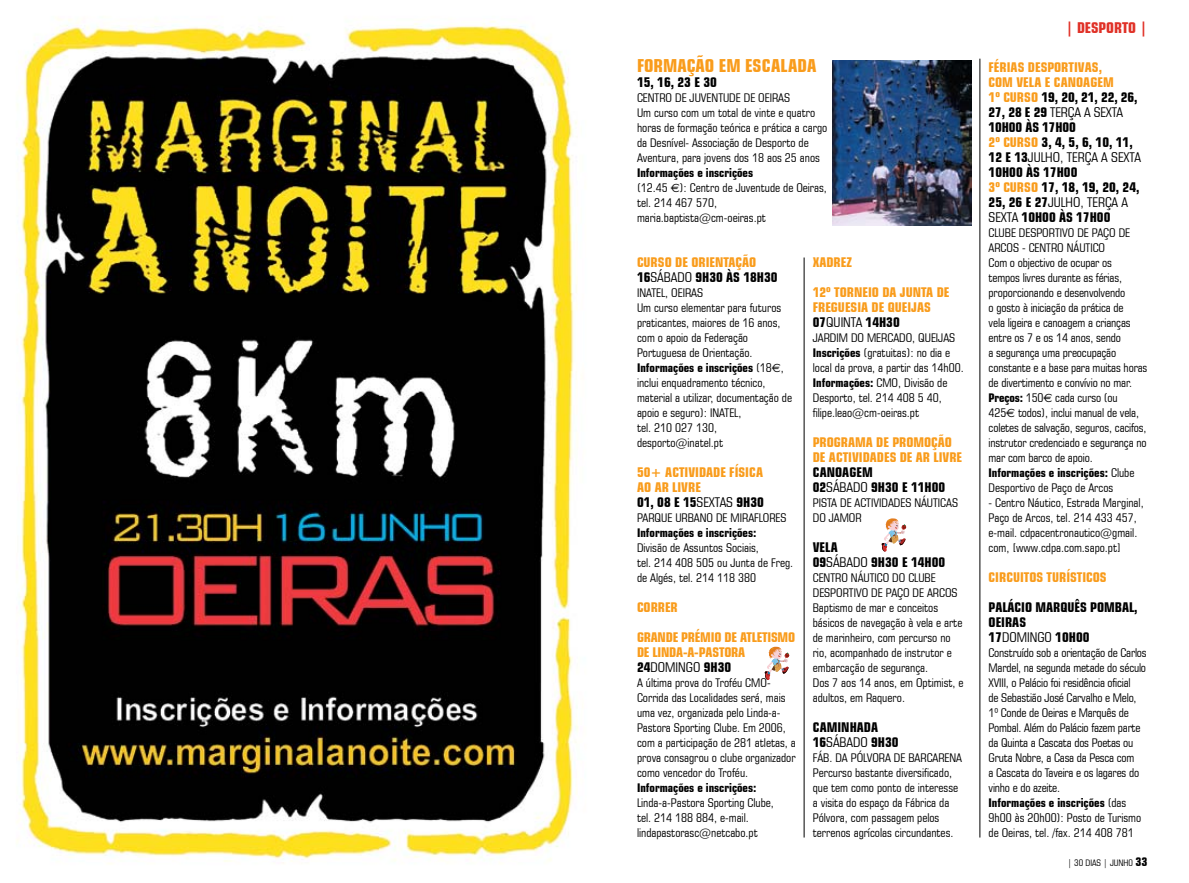
<style>
.page{position:relative;width:1189px;height:883px;background:#fff}
.page>*{position:absolute;margin:0;border:0;box-sizing:border-box;transform-origin:0 0}
.t1{font:700 condensed 18px "Square 721 BT";color:#f99c1c}
.t2{font:700 condensed 15px "Square 721 BT";color:#e03127}
.t3{font:700 condensed 13.5px/15px "Square 721 BT";color:#000}
.t4{font:700 condensed 13.5px/15px "Square 721 BT";color:#f99c1c}
.t5{font:condensed 12px/15px "Square 721 BT";color:#000}
.t6{font:700 condensed 12px "Square 721 BT";color:#000}
.t7{font:condensed 9px "Square 721 BT";color:#000}
.s1{font-weight:700}
.s2{font-family:"Euro Sans";font-stretch:normal}
.s3{color:#000}
.s4{font-weight:400;color:#000}
.s5{font-weight:400}
.s6{color:#f99c1c}
.s7{font-weight:700;font-size:12px}
</style>
<div class="page">
<hr style="left:979px;top:59px;width:1px;height:778px;background:#000">
<hr style="left:804px;top:257px;width:1px;height:580px;background:#000">
<img style="left:832px;top:60px;width:139px;height:166px">
<svg style="left:764px;top:646px;width:25px;height:34px"></svg>
<svg style="left:881px;top:518px;width:25px;height:34px"></svg>
<img style="left:17px;top:18px;width:561px;height:846px">
<h1 class="t1" style="left:637px;top:55px;width:181px">FORMAÇÃO EM ESCALADA</h1>
<p class="t3" style="left:637px;top:75px;width:81px">15, 16, 23 E 30</p>
<p class="t5" style="left:637px;top:90px;width:7px">Centro</p>
<p class="t5" style="left:675px;top:90px;width:27px">de Juventude</p>
<p class="t5" style="left:637px;top:90px;width:192px;text-indent:107px">de Oeiras<br>Um curso com um total de vinte e quatro horas de formação teórica e prática a cargo da Desnível- Associação de Desporto de Aventura, para jovens dos 18 aos 25 anos</p>
<p class="t5" style="left:637px;top:165px;width:191px"><span class="s1">INFORMAÇÕES E INSCRIÇÕES<br></span>(12.45 <span class="s2">€</span>): Centro de Juventude de Oeiras, tel. 214 467 570, maria.baptista@cm-oeiras.pt</p>
<p class="t4" style="left:637px;top:255px;width:142px">CURSO DE ORIENTAÇÃO<br><span class="s3">16</span><span class="s4">SÁBADO</span> <span class="s3">9H30 ÀS 18H30</span></p>
<p class="t5" style="left:637px;top:285px;width:9px">Inatel</p>
<p class="t5" style="left:637px;top:285px;width:157px;text-indent:28px">, Oeiras<br>Um curso elementar para futuros praticantes, maiores de 16 anos, com o apoio da Federação<br>Portuguesa de Orientação.<br><span class="s1">INFORMAÇÕES E INSCRIÇÕES</span> (18<span class="s2">€</span>, inclui enquadramento técnico, material a utilizar, documentação de apoio e seguro): INATEL,<br>tel. 210 027 130, desporto@inatel.pt</p>
<p class="t4" style="left:637px;top:465px;width:128px">50+ ACTIVIDADE FÍSICA<br>AO AR LIVRE<br><span class="s3">01, 08 E 15</span><span class="s4">SEXTAS</span> <span class="s3">9H30</span></p>
<p class="t5" style="left:637px;top:510px;width:7px">Parque</p>
<p class="t5" style="left:675px;top:510px;width:14px">Urbano</p>
<p class="t5" style="left:716px;top:510px;width:30px">de Miraflores</p>
<p class="t6" style="left:637px;top:525px;width:121px">INFORMAÇÕES E INSCRIÇÕES:</p>
<p class="t5" style="left:637px;top:540px;width:158px">Divisão de Assuntos Sociais,<br>tel. 214 408 505 ou Junta de Freg. de Algés, tel. 214 118 380</p>
<p class="t4" style="left:637px;top:600px;width:42px">CORRER</p>
<p class="t4" style="left:637px;top:630px;width:160px">GRANDE PRÉMIO DE ATLETISMO<br>DE LIN DA-A-PASTORA<br><span class="s3">24</span><span class="s4">DOMINGO</span> <span class="s3">9H30</span></p>
<p class="t5" style="left:637px;top:675px;width:160px">A última prova do Troféu CMO-<br>Corrida das Localidades será, mais uma vez, organizada pelo Linda-a-<br>Pastora Sporting Clube. Em 2006, com a participação de 281 atletas, a prova consagrou o clube organizador como vencedor do Troféu.</p>
<p class="t6" style="left:637px;top:780px;width:121px">INFORMAÇÕES E INSCRIÇÕES:</p>
<p class="t5" style="left:637px;top:795px;width:138px">Linda-a-Pastora Sporting Clube, tel. 214 188 884, e-mail. lindapastorasc@netcabo.pt</p>
<p class="t4" style="left:813px;top:255px;width:41px">XADREZ</p>
<p class="t4" style="left:813px;top:285px;width:137px">12º TORNEIO DA JUNTA DE<br>FREGUESIA DE QUEIJAS<br><span class="s3">07</span><span class="s4">QUINTA</span> <span class="s3">14H30</span></p>
<p class="t5" style="left:813px;top:330px;width:12px">Jardim</p>
<p class="t5" style="left:813px;top:330px;width:152px;text-indent:38px">do Mercado , Queijas<br><span class="s1">INSCRIÇÕES</span> (gratuitas): no dia e local da prova, a partir das 14h00.<br><span class="s1">INFORMAÇÕES:</span> CMO, Divisão de<br>Desporto, tel. 214 408 5 40, filipe.leao@cm-oeiras.pt</p>
<p class="t4" style="left:813px;top:435px;width:150px">PROGRAMA DE PROMOÇÃO<br>DE ACTIVIDADES DE AR LIVRE</p>
<p class="t3" style="left:813px;top:465px;width:134px">CANOAGEM<br>02<span class="s5">SÁBADO</span> 9H30 E 11H00</p>
<p class="t5" style="left:813px;top:495px;width:6px">Pista</p>
<p class="t5" style="left:840px;top:495px;width:33px">de Actividades</p>
<p class="t5" style="left:914px;top:495px;width:39px">Náuti cas</p>
<p class="t5" style="left:813px;top:510px;width:29px">do Jamor</p>
<p class="t3" style="left:813px;top:540px;width:134px">VELA<br>09<span class="s5">SÁBADO</span> 9H30 E 14H00</p>
<p class="t5" style="left:813px;top:570px;width:7px">Centro</p>
<p class="t5" style="left:851px;top:570px;width:64px">Náuticodo Clube</p>
<p class="t5" style="left:813px;top:585px;width:30px">Desportivo</p>
<p class="t5" style="left:813px;top:585px;width:152px;text-indent:58px">de Paço de Arcos<br>Baptismo de mar e conceitos básicos de navegação à vela e arte de marinheiro, com percurso no rio, acompanhado de instrutor e embarcação de segurança.<br>Dos 7 aos 14 anos, em Optimist, e adultos, em Raquero.</p>
<p class="t3" style="left:813px;top:720px;width:87px">CAMINHADA<br>16<span class="s5">SÁBADO</span> 9H30</p>
<p class="t5" style="left:813px;top:750px;width:57px">Fáb. da Pólvora</p>
<p class="t5" style="left:813px;top:750px;width:147px;text-indent:81px">de Bar carena<br>Percurso bastante diversificado, que tem como ponto de interesse a visita do espaço da Fábrica da<br>Pólvora, com passagem pelos terrenos agrícolas circundantes.</p>
<p class="t2" style="left:1066px;top:19px;width:49px">| DESPORTO</p>
<p class="t2" style="left:1140px;top:19px;width:9px">|</p>
<p class="t3" style="left:988px;top:60px;width:154px"><span class="s6">FÉRIAS DESPORTIVAS,<br>COM VELA E CANOAGEM<br>1º CURSO</span> 19, 20, 21, 22, 26,<br>27, 28 E 29 <span class="s5">TERÇA A SEXTA<br></span>10H00 ÀS 17H00<br><span class="s6">2º CURSO</span> 3, 4, 5, 6, 10, 11,<br>12 E 13<span class="s5">JULHO, TERÇA A SEXTA<br></span>10H00 ÀS 17H00<br><span class="s6">3º CURSO</span> 17, 18, 19, 20, 24,<br>25, 26 E 27<span class="s5">JULHO, TERÇA A<br>SEXTA</span> 10H00 ÀS 17H00</p>
<p class="t5" style="left:988px;top:225px;width:7px">Clube</p>
<p class="t5" style="left:1019px;top:225px;width:30px">Desportivo</p>
<p class="t5" style="left:1077px;top:225px;width:48px">de Paçode</p>
<p class="t5" style="left:988px;top:240px;width:47px">Arcos - Centro</p>
<p class="t5" style="left:988px;top:240px;width:160px;text-indent:78px">Náuti co<br>Com o objectivo de ocupar os<br>tempos livres durante as férias, proporcionando e desenvolvendo<br>o gosto à iniciação da prática de<br>vela ligeira e canoagem a crianças entre os 7 e os 14 anos, sendo<br>a segurança uma preocupação constante e a base para muitas horas de divertimento e convívio no mar.<br><span class="s1">PREÇOS:</span> 150<span class="s2">€</span> cada curso (ou<br>425<span class="s2">€</span> todos), inclui manual de vela, coletes de salvação, seguros, cacifos, instrutor credenciado e segurança no mar com barco de apoio.<br><span class="s1">INFORMAÇÕES E INSCRIÇÕES:</span> Clube<br>Desportivo de Paço de Arcos</p>
<p class="t5" style="left:988px;top:495px;width:157px">- Centro Náutico, Estrada Marginal, Paço de Arcos, tel. 214 433 457, e-mail. cdpacentronautico@gmail. com, [www.cdpa.com.sapo.pt]</p>
<p class="t4" style="left:988px;top:570px;width:118px">CIRCUITOS TURÍSTICOS</p>
<p class="t3" style="left:988px;top:600px;width:150px">PALÁCIO MARQUÊS POMBAL,<br>OEIRAS<br>17<span class="s5">DOMINGO</span> 10H00</p>
<p class="t5" style="left:988px;top:645px;width:160px">Construído sob a orientação de Carlos<br>Mardel, na segunda metade do século<br>XVIII, o Palácio foi residência oficial<br>de Sebastião José Carvalho e Melo,<br>1º Conde de Oeiras e Marquês de<br>Pombal. Além do Palácio fazem parte da Quinta a Cascata dos Poetas ou<br>Gruta Nobre, a Casa da Pesca com<br>a Cascata do Taveira e os lagares do vinho e do azeite.<br><span class="s1">INFORMAÇÕES E INSCRIÇÕES</span> (das<br>9h00 às 20h00): Posto de Turismo de Oeiras, tel. /fax. 214 408 781</p>
<p class="t7" style="left:1067px;top:857px;width:81px">| 30 DIAS | JUNH0 <span class="s7">33</span></p>
</div>
